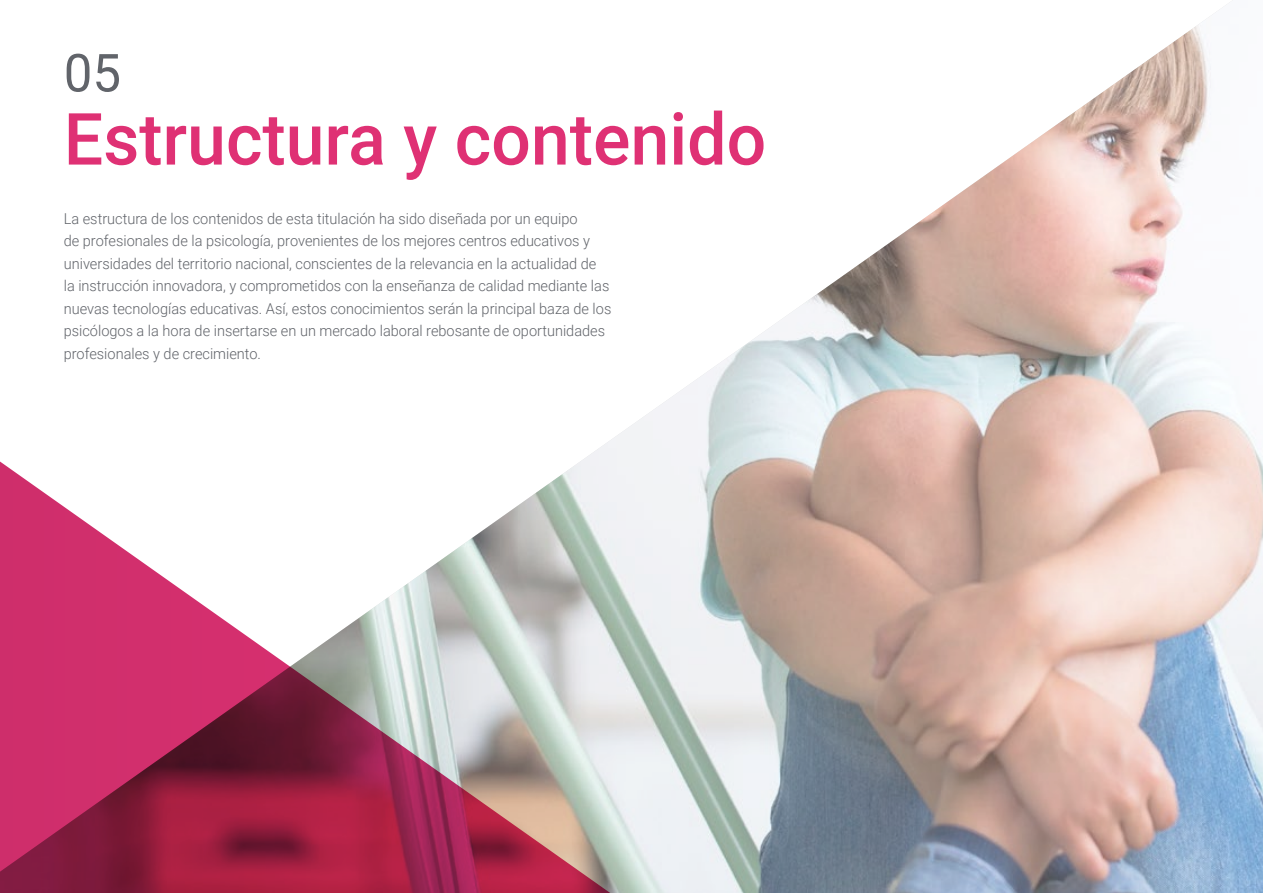
<style>
.page{position:relative;width:1263px;height:893px;background:#fff}
.page>*{position:absolute;margin:0;border:0;box-sizing:border-box;transform-origin:0 0}
.t1{font:500 72px "Roboto";color:#df3174}
.t2{font:52.5px "Roboto";color:#61646a}
.t3{font:300 15px/22.5px "Roboto";color:#61646a}
</style>
<div class="page">
<img style="left:603px;top:0;width:660px;height:893px">
<svg style="left:0;top:446px;width:640px;height:447px"></svg>
<h2 class="t2" style="left:64px;top:36px;width:59px">05</h2>
<h1 class="t1" style="left:64px;top:89px;width:704px">Estructura y contenido</h1>
<p class="t3" style="left:64px;top:207px;width:549px">La estructura de los contenidos de esta titulación ha sido diseñada por un equipo<br>de profesionales de la psicología, provenientes de los mejores centros educativos y universidades del territorio nacional, conscientes de la relevancia en la actualidad de<br>la instrucción innovadora, y comprometidos con la enseñanza de calidad mediante las nuevas tecnologías educativas. Así, estos conocimientos serán la principal baza de los psicólogos a la hora de insertarse en un mercado laboral rebosante de oportunidades profesionales y de crecimiento.</p>
</div>
